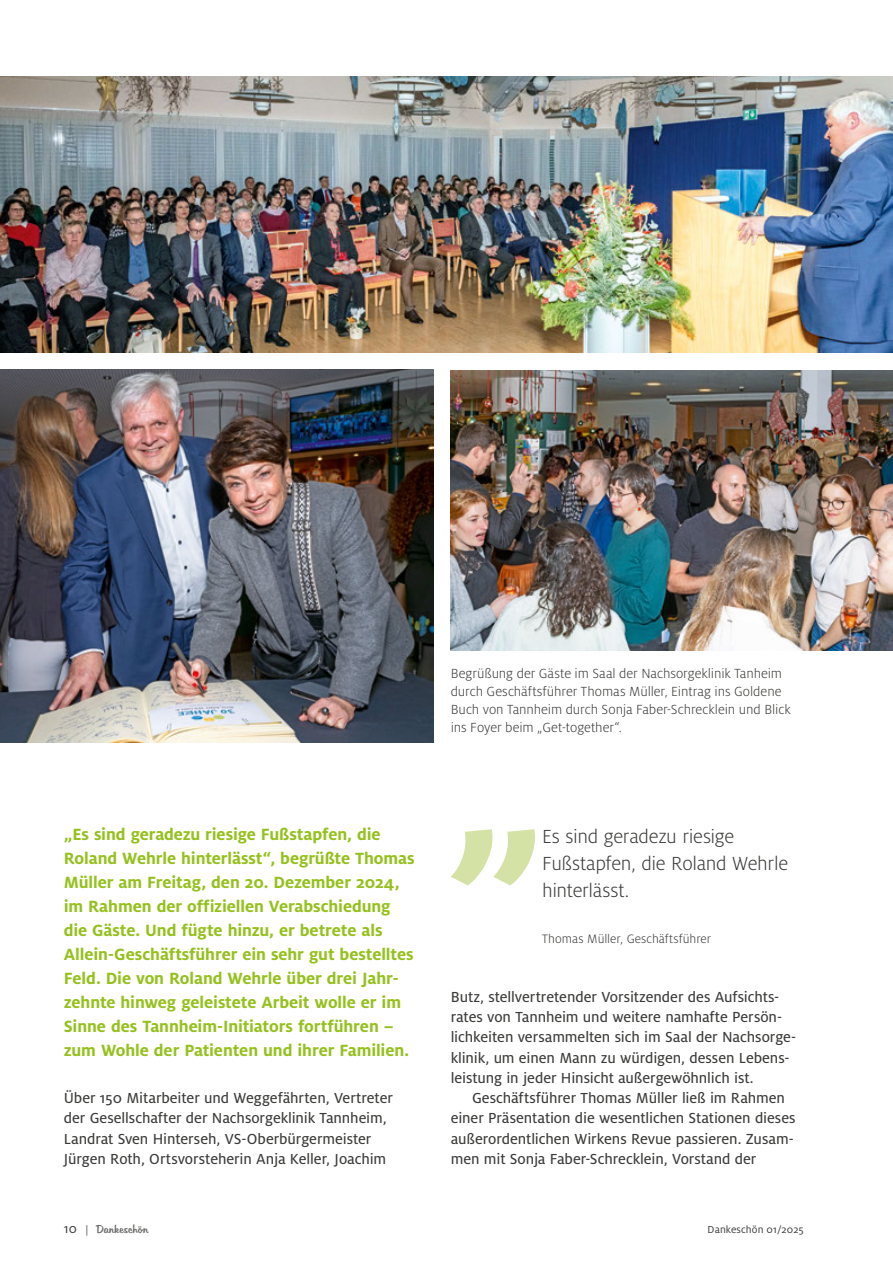
<style>
.page{position:relative;width:893px;height:1263px;background:#fff}
.page>*{position:absolute;margin:0;border:0;box-sizing:border-box;transform-origin:0 0}
.Fließtext{font:300 21px/27px "Milo Pro";letter-spacing:-.015em;color:#3b3b3a}
.Fließtext-2{font:700 18px/24px "Milo Pro";letter-spacing:-.005em;color:#94c11c}
.Fließtext-3{font:16.2px/20.2px "Milo Pro Text";letter-spacing:-.005em;color:#3b3b3a}
.Bildunterschrift{font:300 14.7px/18px "Milo Pro";letter-spacing:-.005em;color:#3b3b3a}
.Fließtext-4{font:300 13.5px "Milo Pro";color:#3b3b3a}
.t1{font:11.25px "Milo Pro";letter-spacing:.01em;color:#3b3b3a}
.t2{font:11.25px "Tabitha";color:#6a6a69}
.s1{font-family:"Milo Pro";font-size:14.25px;color:#3b3b3a}
.s2{font-family:"Milo Pro";font-size:10.5px;color:#3b3b3a}
</style>
<div class="page">
<svg style="left:451px;top:829px;width:84px;height:56px"></svg>
<img style="left:0;top:77px;width:893px;height:276px">
<img style="left:0;top:370px;width:433px;height:373px">
<img style="left:451px;top:371px;width:442px;height:280px">
<p class="Fließtext-2" style="left:64px;top:822px;width:352px">„Es sind geradezu riesige Fußstapfen, die Roland Wehrle hinterlässt“, begrüßte Thomas Müller am Freitag, den 20. Dezember 2024, im Rahmen der offiziellen Verabschiedung die Gäste. Und fügte hinzu, er betrete als Allein-Geschäftsführer ein sehr gut bestelltes Feld. Die von Roland Wehrle über drei Jahr&shy;zehnte hinweg geleistete Arbeit wolle er im Sinne des Tannheim-Initiators fortführen – zum Wohle der Patienten und ihrer Familien.</p>
<p class="Fließtext-3" style="left:64px;top:1088px;width:331px">Über 150 Mitarbeiter und Weggefährten, Vertreter der Gesellschafter der Nachsorgeklinik Tannheim, Landrat Sven Hinterseh, VS-Oberbürgermeister Jürgen Roth, Ortsvorsteherin Anja Keller, Joachim</p>
<p class="t2" style="left:64px;top:1221px;width:86px"><span class="s1">10</span> <span class="s2">|</span> Dankeschön</p>
<p class="Bildunterschrift" style="left:451px;top:664px;width:342px">Begrüßung der Gäste im Saal der Nachsorgeklinik Tanheim durch Geschäftsführer Thomas Müller, Eintrag ins Goldene Buch von Tannheim durch Sonja Faber-Schrecklein und Blick ins Foyer beim „Get-together“.</p>
<p class="Fließtext" style="left:542px;top:823px;width:248px">Es sind geradezu riesige<br>Fußstapfen, die Roland Wehrle hinterlässt.</p>
<p class="Fließtext-4" style="left:542px;top:931px;width:171px">Thomas Müller, Geschäftsführer</p>
<p class="Fließtext-3" style="left:451px;top:987px;width:347px">Butz, stellvertretender Vorsitzender des Aufsichts&shy;rates von Tannheim und weitere namhafte Persön&shy;lichkeiten versammelten sich im Saal der Nachsorge&shy;klinik, um einen Mann zu würdigen, dessen Lebens&shy;leistung in jeder Hinsicht außergewöhnlich ist.</p>
<p class="Fließtext-3" style="left:451px;top:1088px;width:346px;text-indent:21px">Geschäftsführer Thomas Müller ließ im Rahmen einer Präsentation die wesentlichen Stationen dieses außerordentlichen Wirkens Revue passieren. Zusam&shy;men mit Sonja Faber-Schrecklein, Vorstand der</p>
<p class="t1" style="left:708px;top:1223px;width:98px">Dankeschön 01/2025</p>
</div>
